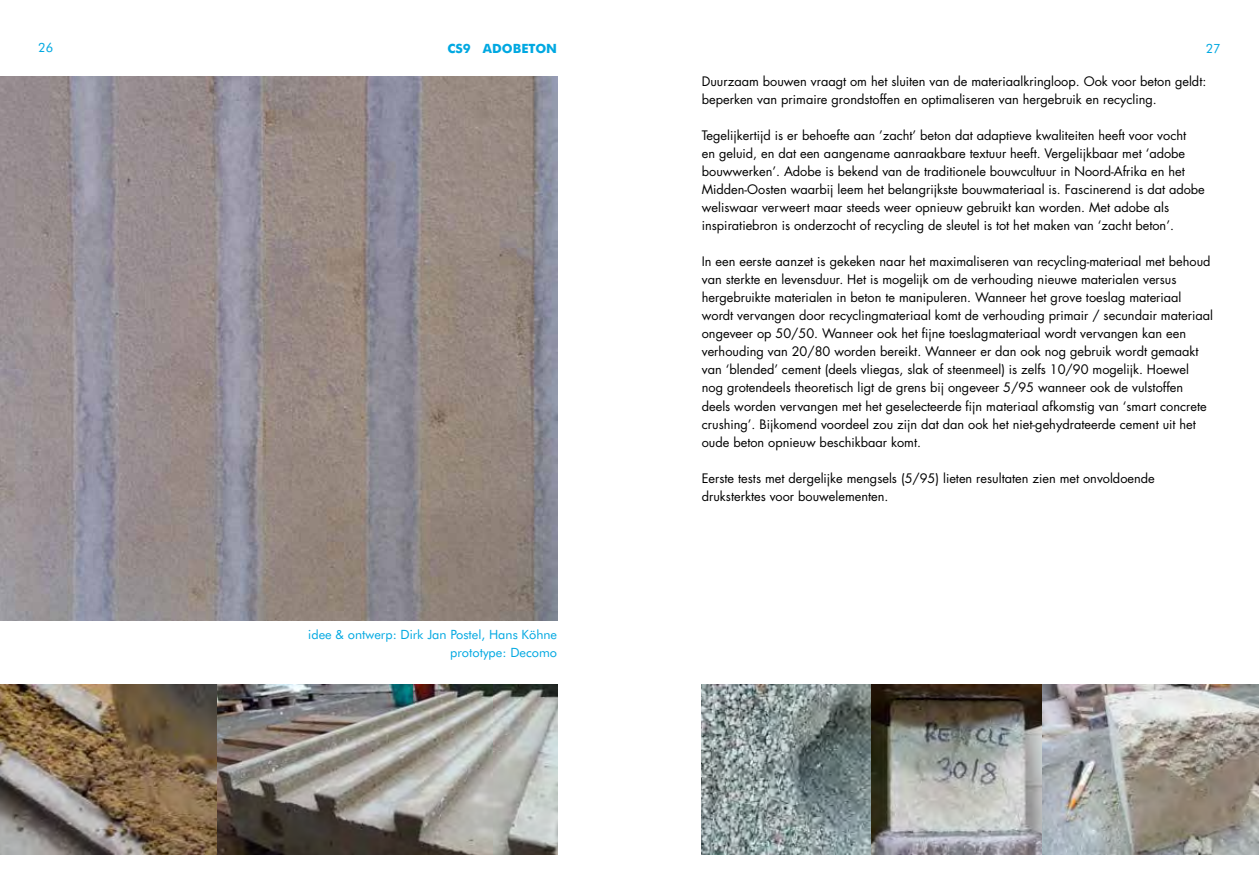
<style>
.page{position:relative;width:1259px;height:893px;background:#fff}
.page>*{position:absolute;margin:0;border:0;box-sizing:border-box;transform-origin:0 0}
.t1{font:12.75px/18px "Futura";color:#000}
.t2{font:12.75px/18px "Futura BT";color:#00a8e1;text-align:right}
.t3{font:700 12.75px "Futura BT";color:#00a8e1}
</style>
<div class="page">
<img style="left:0;top:77px;width:557px;height:544px">
<img style="left:0;top:685px;width:557px;height:170px">
<img style="left:702px;top:685px;width:557px;height:170px">
<p class="t2" style="left:38px;top:39px;width:17px">26</p>
<p class="t3" style="left:447px;top:40px;width:111px">CS9 ADOBETON</p>
<p class="t2" style="left:1205px;top:40px;width:17px">27</p>
<p class="t2" style="left:308px;top:625px;width:250px">idee &amp; ontwerp: Dirk Jan Postel, Hans Köhne prototype: Decomo</p>
<p class="t1" style="left:702px;top:73px;width:506px">Duurzaam bouwen vraagt om het sluiten van de materiaalkringloop. Ook voor beton geldt: beperken van primaire grondstoffen en optimaliseren van hergebruik en recycling.</p>
<p class="t1" style="left:702px;top:127px;width:504px">Tegelijkertijd is er behoefte aan ’zacht’ beton dat adaptieve kwaliteiten heeft voor vocht<br>en geluid, en dat een aangename aanraakbare textuur heeft. Vergelijkbaar met ‘adobe bouwwerken’. Adobe is bekend van de traditionele bouwcultuur in Noord-Afrika en het Midden-Oosten waarbij leem het belangrijkste bouwmateriaal is. Fascinerend is dat adobe weliswaar verweert maar steeds weer opnieuw gebruikt kan worden. Met adobe als inspiratiebron is onderzocht of recycling de sleutel is tot het maken van ‘zacht beton’.</p>
<p class="t1" style="left:702px;top:253px;width:513px">In een eerste aanzet is gekeken naar het maximaliseren van recycling-materiaal met behoud van sterkte en levensduur. Het is mogelijk om de verhouding nieuwe materialen versus hergebruikte materialen in beton te manipuleren. Wanneer het grove toeslag materiaal wordt vervangen door recyclingmateriaal komt de verhouding primair / secundair materiaal ongeveer op 50/50. Wanneer ook het fijne toeslagmateriaal wordt vervangen kan een verhouding van 20/80 worden bereikt. Wanneer er dan ook nog gebruik wordt gemaakt van ‘blended’ cement (deels vliegas, slak of steenmeel) is zelfs 10/90 mogelijk. Hoewel nog grotendeels theoretisch ligt de grens bij ongeveer 5/95 wanneer ook de vulstoffen deels worden vervangen met het geselecteerde fijn materiaal afkomstig van ‘smart concrete crushing’. Bijkomend voordeel zou zijn dat dan ook het niet-gehydrateerde cement uit het oude beton opnieuw beschikbaar komt.</p>
<p class="t1" style="left:702px;top:469px;width:454px">Eerste tests met dergelijke mengsels (5/95) lieten resultaten zien met onvoldoende druksterktes voor bouwelementen.</p>
</div>
